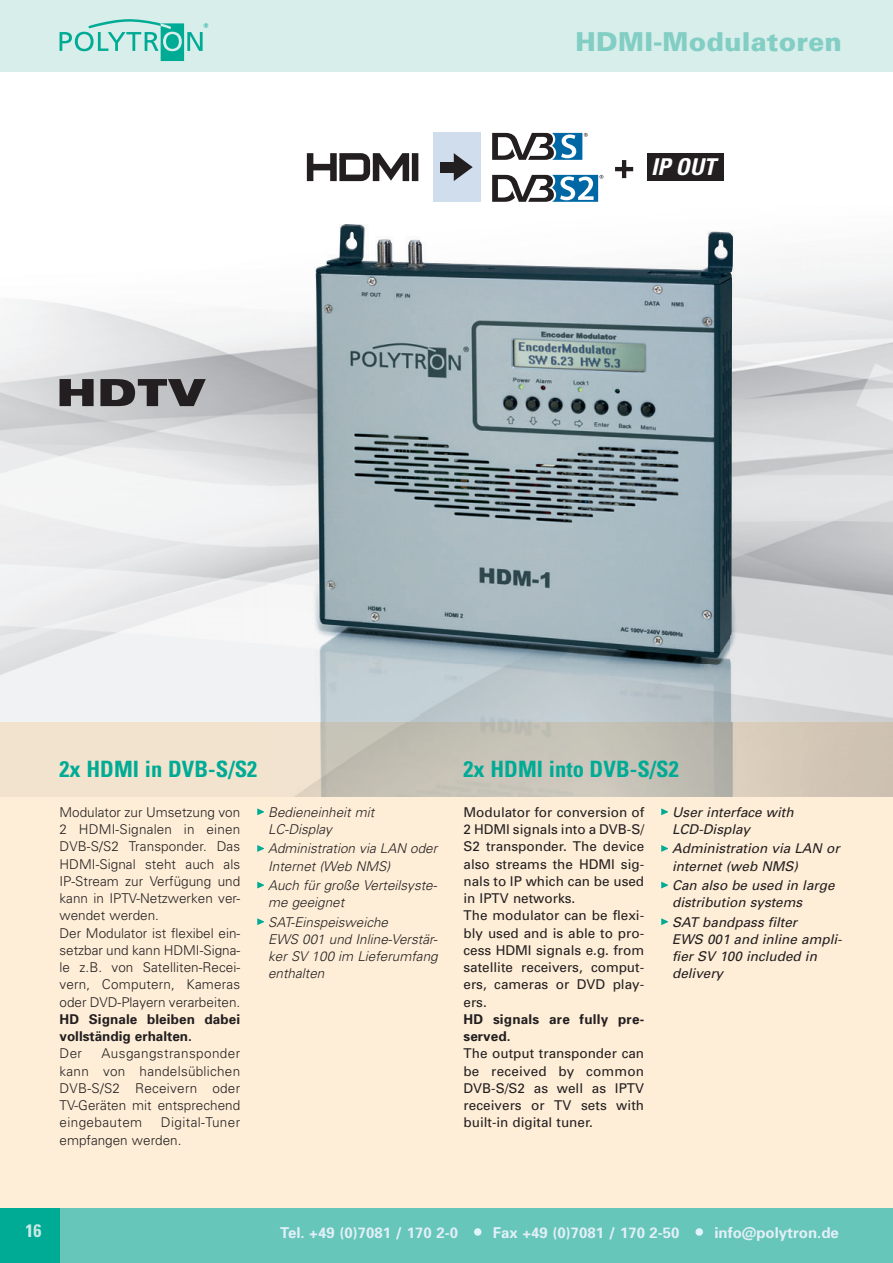
<style>
.page{position:relative;width:893px;height:1263px;background:#fff}
.page>*{position:absolute;margin:0;border:0;box-sizing:border-box;transform-origin:0 0}
.t1{font:900 26.1px "Univers";letter-spacing:.01em;color:#82cec4}
.t2{font:italic 700 condensed 23.1px "Univers";color:#fff}
.t3{font:700 condensed 22.5px "Univers";letter-spacing:.005em;color:#00ab95}
.t4{font:700 condensed 18px "Univers";color:#cde9e4}
.t5{font:700 15px "Univers";color:#e3eff8}
.t6{font:300 13.5px/17.2px "Univers";color:#231f20}
.t7{font:13.5px/17.2px "Univers";color:#231f20}
.t8{font:italic 300 13.5px/17.2px "Univers";color:#231f20}
.t9{font:italic 13.5px/17.2px "Univers";color:#231f20}
.t10{font:700 13.5px/17.2px "Univers";letter-spacing:.01em;color:#231f20}
</style>
<div class="page">
<div style="left:0;top:0;width:893px;height:71px;background:#d8eeea"></div>
<svg style="left:60px;top:19px;width:148px;height:42px"></svg>
<div style="left:58px;top:1208px;width:835px;height:55px;background:#65c6b9"></div>
<div style="left:474px;top:1228px;width:7px;height:8px;background:#e1f4fc;border-radius:50%"></div>
<div style="left:695px;top:1228px;width:8px;height:8px;background:#e1f4fc;border-radius:50%"></div>
<div style="left:0;top:1208px;width:60px;height:55px;background:#00ab95"></div>
<img style="left:0;top:153px;width:893px;height:569px">
<svg style="left:60px;top:379px;width:146px;height:27px;background:#626062"></svg>
<svg style="left:307px;top:153px;width:111px;height:28px"></svg>
<svg style="left:492px;top:133px;width:96px;height:27px"></svg>
<svg style="left:492px;top:175px;width:111px;height:27px"></svg>
<div style="left:647px;top:154px;width:77px;height:27px;background:#231f20"></div>
<svg style="left:615px;top:160px;width:18px;height:18px"></svg>
<div style="left:433px;top:132px;width:47px;height:70px;background:#cfdded"></div>
<div style="left:440px;top:162px;width:20px;height:10px;background:#231f20"></div>
<svg style="left:454px;top:153px;width:19px;height:28px"></svg>
<img style="left:267px;top:207px;width:513px;height:590px">
<img style="left:316px;top:225px;width:417px;height:433px">
<div style="left:0;top:797px;width:893px;height:411px;background:#feeed8"></div>
<svg style="left:257px;top:808px;width:7px;height:7px"></svg>
<svg style="left:257px;top:845px;width:7px;height:7px"></svg>
<svg style="left:257px;top:882px;width:7px;height:6px"></svg>
<svg style="left:257px;top:918px;width:7px;height:7px"></svg>
<svg style="left:661px;top:808px;width:7px;height:7px"></svg>
<svg style="left:661px;top:845px;width:7px;height:7px"></svg>
<svg style="left:661px;top:882px;width:7px;height:6px"></svg>
<svg style="left:661px;top:918px;width:7px;height:7px"></svg>
<h1 class="t1" style="left:576px;top:32px;width:268px">HDMI-Modulatoren</h1>
<h2 class="t2" style="left:651px;top:159px;width:66px">IP OUT</h2>
<h3 class="t3" style="left:60px;top:761px;width:199px">2x HDMI in DVB-S/S2</h3>
<h3 class="t3" style="left:463px;top:761px;width:217px">2x HDMI into DVB-S/S2</h3>
<p class="t6" style="left:60px;top:804px;width:182px">Modulator zur Umsetzung von<br>2 HDMI-Signalen in einen<br>DVB-S/S2 Transponder. Das<br>HDMI-Signal steht auch als<br>IP-Stream zur Verfügung und kann in IPTV-Netzwerken ver&shy;wendet werden.<br>Der Modulator ist flexibel ein&shy;setzbar und kann HDMI-Signa&shy;le z.B. von Satelliten-Recei&shy;vern, Computern, Kameras oder DVD-Playern verarbeiten.</p>
<p class="t10" style="left:60px;top:1011px;width:182px">HD Signale bleiben dabei vollständig erhalten.</p>
<p class="t6" style="left:60px;top:1046px;width:24px">Der</p>
<p class="t7" style="left:463px;top:804px;width:182px">Modulator for conversion of<br>2 HDMI signals into a DVB-S/<br>S2 transponder. The device also streams the HDMI sig&shy;nals to IP which can be used in IPTV networks.<br>The modulator can be flexi&shy;bly used and is able to pro&shy;cess HDMI signals e.g. from satellite receivers, comput&shy;ers, cameras or DVD play&shy;ers.</p>
<p class="t10" style="left:463px;top:1011px;width:182px">HD signals are fully pre&shy;served.</p>
<p class="t7" style="left:463px;top:1046px;width:182px;text-align:justify">The output transponder can be received by common DVB-S/S2 as well as IPTV receivers or TV sets with built-in digital tuner.</p>
<p class="t9" style="left:672px;top:804px;width:123px">User interface with<br>LCD-Display</p>
<p class="t9" style="left:672px;top:841px;width:169px">Administration via LAN or internet (web NMS)</p>
<p class="t9" style="left:672px;top:878px;width:164px">Can also be used in large distribution systems</p>
<p class="t9" style="left:672px;top:914px;width:171px">SAT bandpass filter<br>EWS 001 and inline ampli&shy;fier SV 100 included in delivery</p>
<p class="t8" style="left:268px;top:804px;width:108px">Bedieneinheit mit<br>LC-Display</p>
<p class="t8" style="left:268px;top:841px;width:171px">Administration via LAN oder<br>Internet (Web NMS)</p>
<p class="t8" style="left:268px;top:878px;width:171px">Auch für große Verteilsyste&shy;me geeignet</p>
<p class="t8" style="left:268px;top:914px;width:171px">SAT-Einspeisweiche<br>EWS 001 und Inline-Verstär&shy;ker SV 100 im Lieferumfang enthalten</p>
<p class="t6" style="left:60px;top:1046px;width:182px;text-align:justify;text-indent:42px">Ausgangstransponder kann von handelsüblichen DVB-S/S2 Receivern oder TV-Geräten mit entsprechend eingebautem</p>
<p class="t6" style="left:60px;top:1115px;width:182px;text-indent:101px">Digital-Tuner empfangen werden.</p>
<h3 class="t4" style="left:26px;top:1224px;width:17px">16</h3>
<p class="t5" style="left:280px;top:1227px;width:179px">Tel. +49 (0)7081 / 170 2-0</p>
<p class="t5" style="left:493px;top:1227px;width:188px">Fax +49 (0)7081 / 170 2-50</p>
<p class="t5" style="left:714px;top:1227px;width:126px">info@polytron.de</p>
</div>
